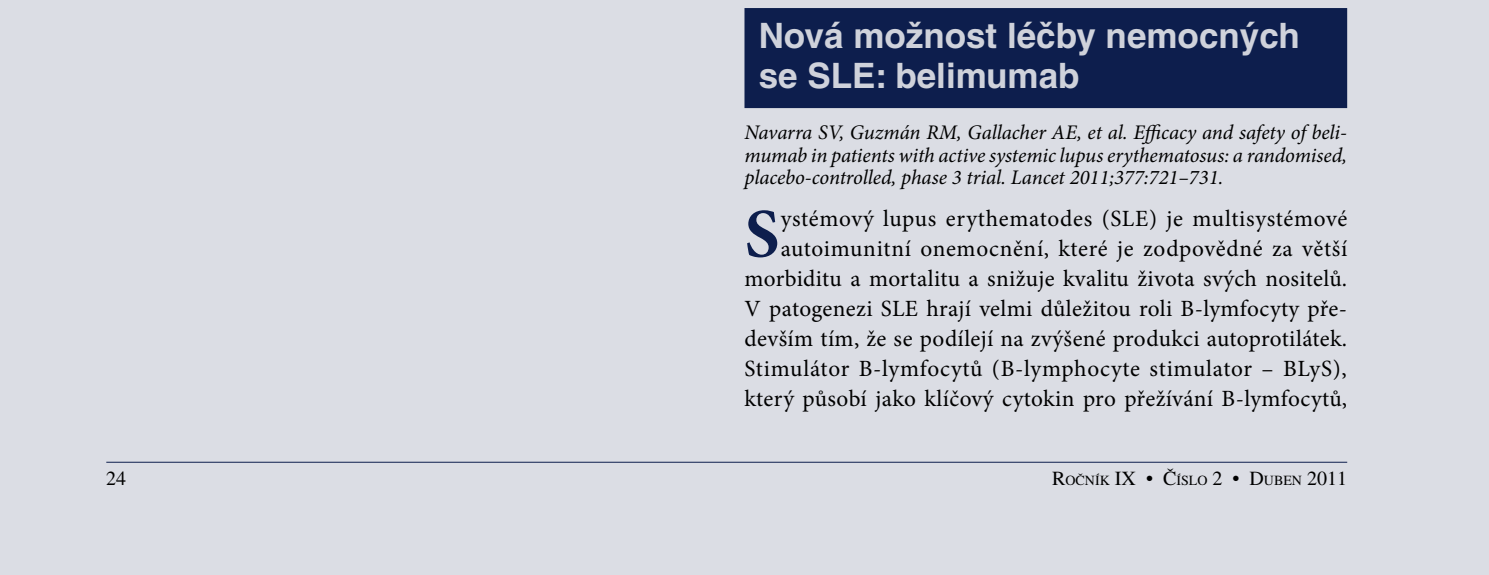
<style>
.page{position:relative;width:1489px;height:575px;background:#fff}
.page>*{position:absolute;margin:0;border:0;box-sizing:border-box;transform-origin:0 0}
.t1{font:700 69.5px "Minion Pro";color:#0d1e4d}
.t2{font:700 35px/40px "Helvetica CE";color:#cfd2db}
.t3{font:23.25px/30px "Minion Pro";letter-spacing:.02em;color:#000;text-align:right}
.t4{font:italic 20.75px/22.5px "Minion Pro";letter-spacing:-.005em;color:#000;text-align:justify}
.t5{font:20px "Times CE";color:#000}
.t6{font:14px "Times CE";color:#000}
.s1{font-size:20px}
</style>
<div class="page">
<div style="left:0;top:0;width:1488px;height:575px;background:#dbdde4"></div>
<hr style="left:106px;top:462px;width:1241px;height:1px;background:#0d1e4d">
<div style="left:744px;top:8px;width:602px;height:100px;background:#0d1e4d"></div>
<h2 class="t2" style="left:758px;top:16px;width:542px">Nová možnost léčby nemocných se SLE: belimumab</h2>
<p class="t4" style="left:744px;top:121px;width:604px">Navarra SV, Guzmán RM, Gallacher AE, et al. Efficacy and safety of beli‑ mumab in patients with active systemic lupus erythematosus: a randomised, placebo‑controlled, phase 3 trial. Lancet 2011;377:721–731.</p>
<h1 class="t1" style="left:744px;top:185px;width:37px">S</h1>
<p class="t3" style="left:744px;top:204px;width:604px">ystémový lupus erythematodes (SLE) je multisystémové autoimunitní onemocnění, které je zodpovědné za větší morbiditu a mortalitu a snižuje kvalitu života svých nositelů.<br>V patogenezi SLE hrají velmi důležitou roli B‑lymfocyty pře&shy;devším tím, že se podílejí na zvýšené produkci autoprotilátek.<br>Stimulátor B‑lymfocytů (B‑lymphocyte stimulator – BLyS), který působí jako klíčový cytokin pro přežívání B‑lymfocytů,</p>
<p class="t5" style="left:106px;top:466px;width:21px">24</p>
<p class="t6" style="left:1052px;top:472px;width:296px"><span class="s1">R</span>OČNÍK <span class="s1">IX • Č</span>ÍSLO <span class="s1">2 • D</span>UBEN <span class="s1">2011</span></p>
</div>
